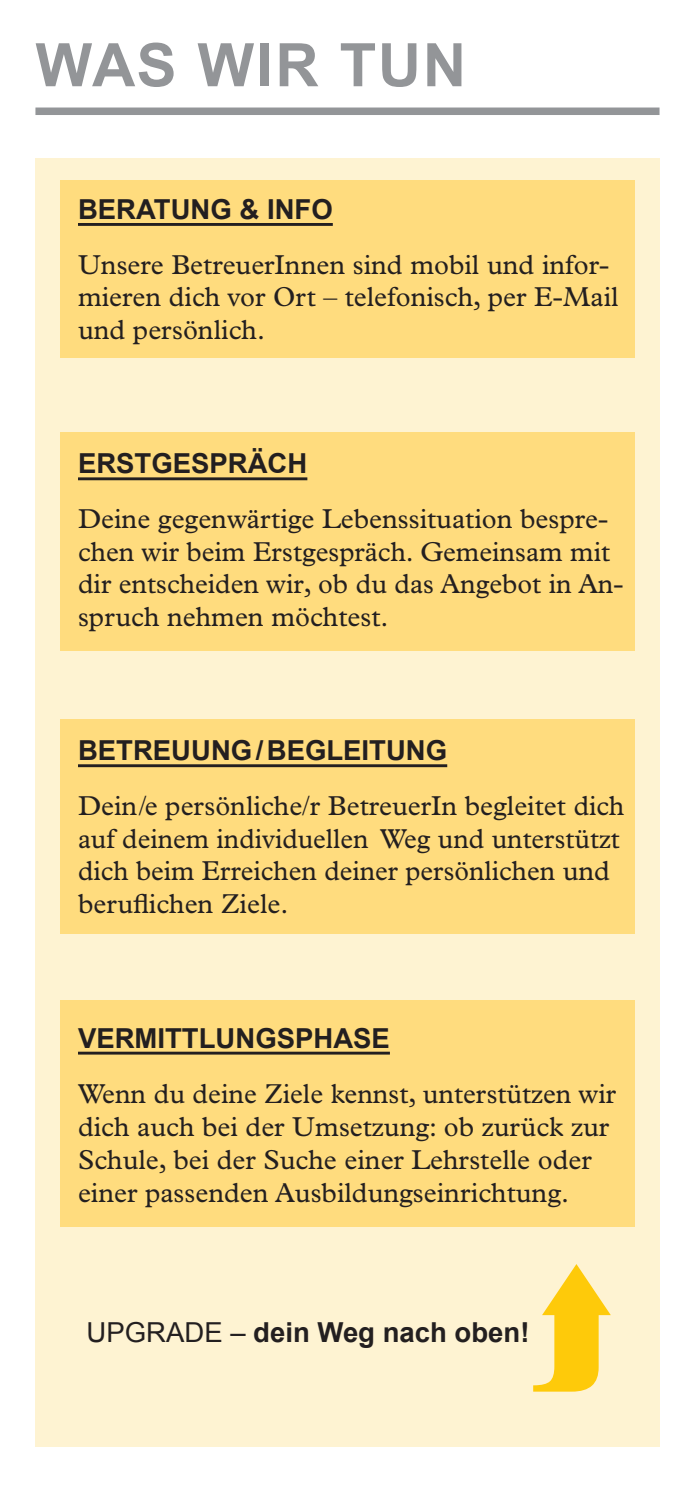
<style>
.page{position:relative;width:695px;height:1489px;background:#fff}
.page>*{position:absolute;margin:0;border:0;box-sizing:border-box;transform-origin:0 0}
.t1{font:700 60px "Arial";letter-spacing:.025em;color:#939598}
.t2{font:27.5px/32.5px "Plantin MT Std";color:#231f20}
.t3{font:700 27.5px "Arial";color:#231f20}
.s1{font-weight:400}
</style>
<div class="page">
<div style="left:35px;top:158px;width:624px;height:1288px;background:#fef3d2"></div>
<div style="left:60px;top:181px;width:574px;height:177px;background:#ffdc7e"></div>
<div style="left:60px;top:432px;width:574px;height:218px;background:#ffdc7e"></div>
<div style="left:60px;top:719px;width:574px;height:214px;background:#ffdc7e"></div>
<div style="left:60px;top:1000px;width:574px;height:226px;background:#ffdc7e"></div>
<div style="left:35px;top:107px;width:624px;height:8px;background:#939598"></div>
<hr style="left:78px;top:223px;width:255px;height:3px;background:#231f20">
<hr style="left:78px;top:477px;width:229px;height:3px;background:#231f20">
<hr style="left:78px;top:764px;width:369px;height:3px;background:#231f20">
<hr style="left:78px;top:1051px;width:312px;height:3px;background:#231f20">
<h1 class="t1" style="left:35px;top:26px;width:432px">WAS WIR TUN</h1>
<p class="t3" style="left:78px;top:191px;width:256px">BERATUNG &amp; INFO</p>
<p class="t2" style="left:78px;top:249px;width:542px">Unsere BetreuerInnen sind mobil und infor&shy;mieren dich vor Ort – telefonisch, per E-Mail und persönlich.</p>
<p class="t3" style="left:78px;top:445px;width:231px">ERSTGESPRÄCH</p>
<p class="t2" style="left:78px;top:503px;width:547px">Deine gegenwärtige Lebenssituation bespre&shy;chen wir beim Erstgespräch. Gemeinsam mit dir entscheiden wir, ob du das Angebot in An&shy;spruch nehmen möchtest.</p>
<p class="t3" style="left:78px;top:732px;width:370px">BETREUUNG/BEGLEITUNG</p>
<p class="t2" style="left:78px;top:789px;width:547px">Dein/e persönliche/r BetreuerIn begleitet dich auf deinem individuellen Weg und unterstützt dich beim Erreichen deiner persönlichen und beruflichen Ziele.</p>
<p class="t3" style="left:78px;top:1019px;width:313px">VERMITTLUNGSPHASE</p>
<p class="t2" style="left:78px;top:1077px;width:539px">Wenn du deine Ziele kennst, unterstützen wir dich auch bei der Umsetzung: ob zurück zur Schule, bei der Suche einer Lehrstelle oder einer passenden Ausbildungseinrichtung.</p>
<p class="t3" style="left:87px;top:1314px;width:444px"><span class="s1">UPGRADE –</span> dein Weg nach oben!</p>
</div>
